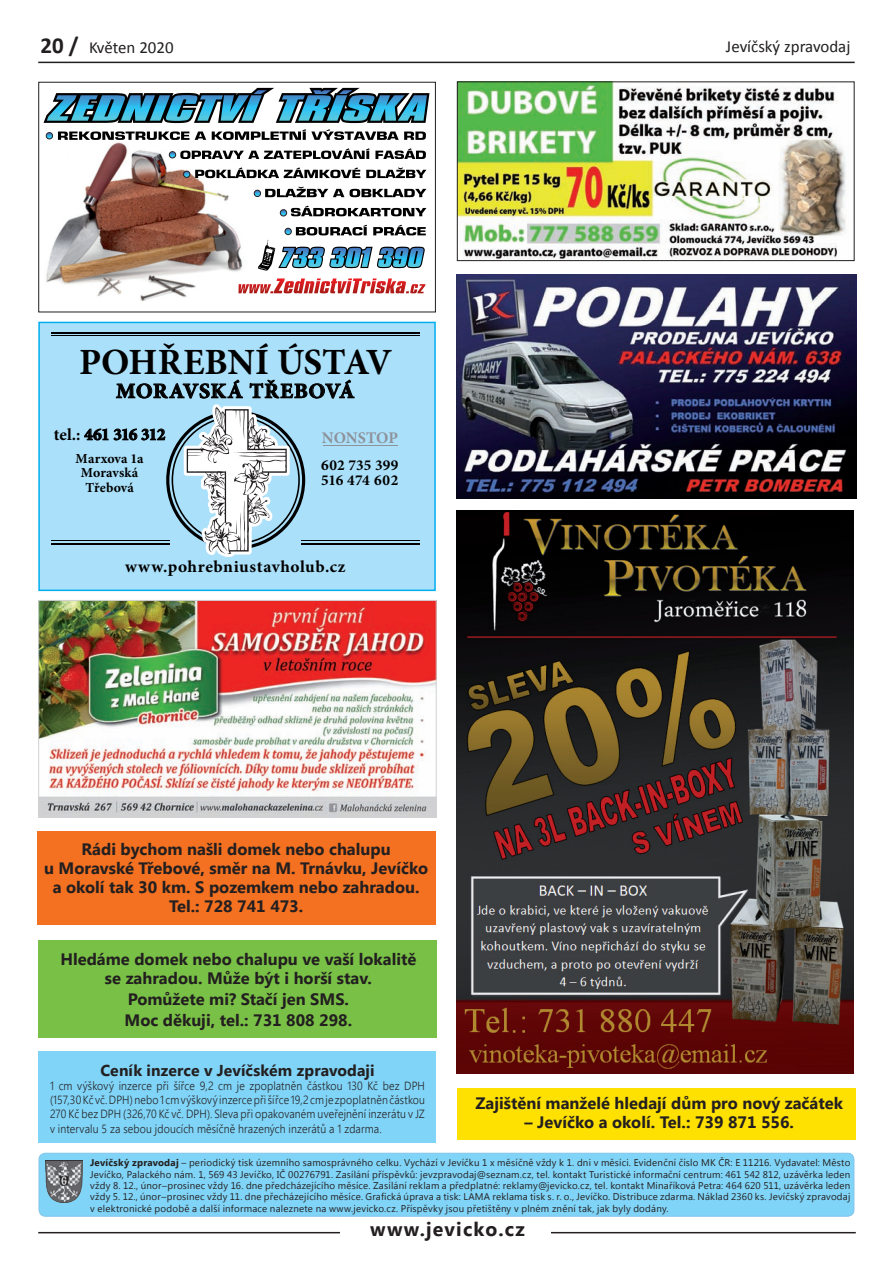
<style>
.page{position:relative;width:893px;height:1263px;background:#fff}
.page>*{position:absolute;margin:0;border:0;box-sizing:border-box;transform-origin:0 0}
.t1{font:700 37.05px "Minion Pro";letter-spacing:-.01em;color:#000}
.t2{font:700 21.3px "Minion Pro";letter-spacing:.025em;color:#000}
.t3{font:700 19.5px "Segoe UI";letter-spacing:.06em;color:#231f20}
.t4{font:16.95px "Calibri";color:#231f20}
.t5{font:700 16.95px "Minion Pro";letter-spacing:-.025em;color:#000}
.t6{font:700 16.8px "Minion Pro";letter-spacing:.035em;color:#000}
.t7{font:700 16.5px/18.9px "Segoe UI";color:#231f20;text-align:center}
.t8{font:700 16.2px "Minion Pro";color:#8e919a}
.t9{font:700 15.75px "Segoe UI";letter-spacing:.005em;color:#231f20}
.t10{font:700 15.15px/14.9px "Minion Pro";letter-spacing:.015em;color:#000}
.t11{font:700 13.8px/14.2px "Minion Pro";letter-spacing:.01em;color:#000;text-align:center}
.t12{font:300 11.85px/14.2px "Segoe UI";letter-spacing:.01em;color:#231f20;text-align:justify;scale:.9 1}
.t13{font:9.75px/11.2px "Segoe UI";letter-spacing:.02em;color:#231f20;text-align:justify}
.s1{font-weight:700;font-size:22.95px}
.s2{font-weight:700}
</style>
<div class="page">
<hr style="left:38px;top:1232px;width:818px;height:1px;background:#231f20">
<div style="left:340px;top:1225px;width:211px;height:28px;background:#fff"></div>
<hr style="left:38px;top:62px;width:817px;height:1px;background:#231f20">
<div style="left:39px;top:1153px;width:815px;height:63px;background:#80d4f7;border-radius:6px"></div>
<div style="left:39px;top:1153px;width:815px;height:63px;border:1px solid #84c4eb;border-radius:6px"></div>
<img style="left:46px;top:1161px;width:37px;height:41px">
<div style="left:38px;top:1051px;width:398px;height:92px;background:#80d4f7"></div>
<svg style="left:43px;top:87px;width:387px;height:181px"></svg>
<img style="left:44px;top:141px;width:210px;height:160px">
<svg style="left:44px;top:88px;width:385px;height:35px"></svg>
<svg style="left:46px;top:129px;width:380px;height:11px"></svg>
<div style="left:46px;top:132px;width:7px;height:7px;border:1px solid #231f20;border-radius:50%"></div>
<svg style="left:169px;top:148px;width:257px;height:11px"></svg>
<div style="left:169px;top:151px;width:7px;height:7px;border:1px solid #231f20;border-radius:50%"></div>
<svg style="left:254px;top:187px;width:172px;height:10px"></svg>
<div style="left:254px;top:190px;width:7px;height:7px;border:1px solid #231f20;border-radius:50%"></div>
<svg style="left:280px;top:206px;width:146px;height:10px"></svg>
<div style="left:280px;top:209px;width:7px;height:7px;border:1px solid #231f20;border-radius:50%"></div>
<svg style="left:258px;top:225px;width:168px;height:46px"></svg>
<div style="left:285px;top:228px;width:7px;height:7px;border:1px solid #231f20;border-radius:50%"></div>
<svg style="left:184px;top:167px;width:242px;height:11px"></svg>
<div style="left:183px;top:171px;width:7px;height:7px;border:1px solid #231f20;border-radius:50%"></div>
<svg style="left:237px;top:277px;width:189px;height:18px"></svg>
<div style="left:38px;top:82px;width:398px;height:230px;border:1px solid #231f20"></div>
<img style="left:40px;top:602px;width:395px;height:214px">
<div style="left:38px;top:600px;width:399px;height:218px;border:1px solid #d1d2d4"></div>
<div style="left:39px;top:322px;width:396px;height:268px;background:#aae0f9"></div>
<hr style="left:302px;top:540px;width:118px;height:1px;background:#000">
<hr style="left:302px;top:543px;width:118px;height:1px;background:#000">
<hr style="left:51px;top:540px;width:119px;height:1px;background:#000">
<hr style="left:51px;top:543px;width:119px;height:1px;background:#000">
<hr style="left:323px;top:446px;width:74px;height:1px;background:#8e919a">
<svg style="left:84px;top:429px;width:24px;height:11px"></svg>
<svg style="left:114px;top:404px;width:191px;height:153px"></svg>
<svg style="left:116px;top:379px;width:127px;height:19px"></svg>
<svg style="left:250px;top:380px;width:104px;height:18px"></svg>
<hr style="left:51px;top:336px;width:369px;height:1px;background:#000">
<hr style="left:51px;top:332px;width:369px;height:2px;background:#000">
<div style="left:38px;top:322px;width:398px;height:269px;border:2px solid #00aeef"></div>
<div style="left:457px;top:1088px;width:399px;height:51px;background:#ffe101"></div>
<img style="left:459px;top:83px;width:387px;height:176px">
<div style="left:457px;top:81px;width:397px;height:180px;border:1px solid #231f20"></div>
<img style="left:457px;top:274px;width:399px;height:225px">
<img style="left:457px;top:511px;width:396px;height:563px">
<div style="left:37px;top:831px;width:399px;height:93px;background:#f37121"></div>
<div style="left:38px;top:940px;width:399px;height:98px;background:#79c146"></div>
<h3 class="t4" style="left:40px;top:37px;width:135px"><span class="s1">20 /</span> Květen 2020</h3>
<h3 class="t4" style="left:726px;top:36px;width:126px">Jevíčský zpravodaj</h3>
<h1 class="t1" style="left:79px;top:336px;width:314px">POHŘEBNÍ ÚSTAV</h1>
<h2 class="t2" style="left:116px;top:376px;width:240px">MORAVSKÁ TŘEBOVÁ</h2>
<h3 class="t5" style="left:54px;top:422px;width:113px">tel.: 461 316 312</h3>
<h3 class="t11" style="left:76px;top:451px;width:70px">Marxova 1a<br>Moravská<br>Třebová</h3>
<h3 class="t8" style="left:322px;top:426px;width:78px">NONSTOP</h3>
<h3 class="t10" style="left:321px;top:458px;width:79px">602 735 399<br>516 474 602</h3>
<h3 class="t6" style="left:125px;top:554px;width:222px">www.pohrebniustavholub.cz</h3>
<h3 class="t7" style="left:44px;top:839px;width:386px">Rádi bychom našli domek nebo chalupu<br>u Moravské Třebové, směr na M. Trnávku, Jevíčko a okolí tak 30 km. S pozemkem nebo zahradou.<br>Tel.: 728 741 473.</h3>
<h3 class="t7" style="left:60px;top:949px;width:357px">Hledáme domek nebo chalupu ve vaší lokalitě se zahradou. Může být i horší stav.</h3>
<h3 class="t7" style="left:125px;top:988px;width:229px;line-height:21.1px;text-align:left">Pomůžete mi? Stačí jen SMS.<br>Moc děkuji, tel.: 731 808 298.</h3>
<h3 class="t9" style="left:100px;top:1059px;width:276px">Ceník inzerce v Jevíčském zpravodaji</h3>
<p class="t12" style="left:50px;top:1077px;width:418px">1 cm výškový inzerce při šířce 9,2 cm je zpoplatněn částkou 130 Kč bez DPH (157,30 Kč vč. DPH) nebo 1 cm výškový inzerce při šířce 19,2 cm je zpoplatněn částkou 270 Kč bez DPH (326,70 Kč vč. DPH). Sleva při opakovaném uveřejnění inzerátu v JZ v intervalu 5 za sebou jdoucích měsíčně hrazených inzerátů a 1 zdarma.</p>
<h3 class="t7" style="left:476px;top:1093px;width:369px">Zajištění manželé hledají dům pro nový začátek</h3>
<h3 class="t7" style="left:524px;top:1112px;width:271px">– Jevíčko a okolí. Tel.: 739 871 556.</h3>
<p class="t13" style="left:90px;top:1157px;width:762px"><span class="s2">Jevíčský zpravodaj</span> – periodický tisk územního samosprávného celku. Vychází v Jevíčku 1 x měsíčně vždy k 1. dni v měsíci. Evidenční číslo MK ČR: E 11216. Vydavatel: Město Jevíčko, Palackého nám. 1, 569 43 Jevíčko, IČ 00276791. Zasílání příspěvků: jevzpravodaj@seznam.cz, tel. kontakt Turistické informační centrum: 461 542 812, uzávěrka leden vždy 8. 12., únor–prosinec vždy 16. dne předcházejícího měsíce. Zasílání reklam a předplatné: reklamy@jevicko.cz, tel. kontakt Minaříková Petra: 464 620 511, uzávěrka leden vždy 5. 12., únor–prosinec vždy 11. dne přecházejícího měsíce. Grafická úprava a tisk: LAMA reklama tisk s. r. o., Jevíčko. Distribuce zdarma. Náklad 2360 ks. Jevíčský zpravodaj v elektronické podobě a další informace naleznete na www.jevicko.cz. Příspěvky jsou přetištěny v plném znění tak, jak byly dodány.</p>
<h3 class="t3" style="left:370px;top:1215px;width:156px">www.jevicko.cz</h3>
</div>
